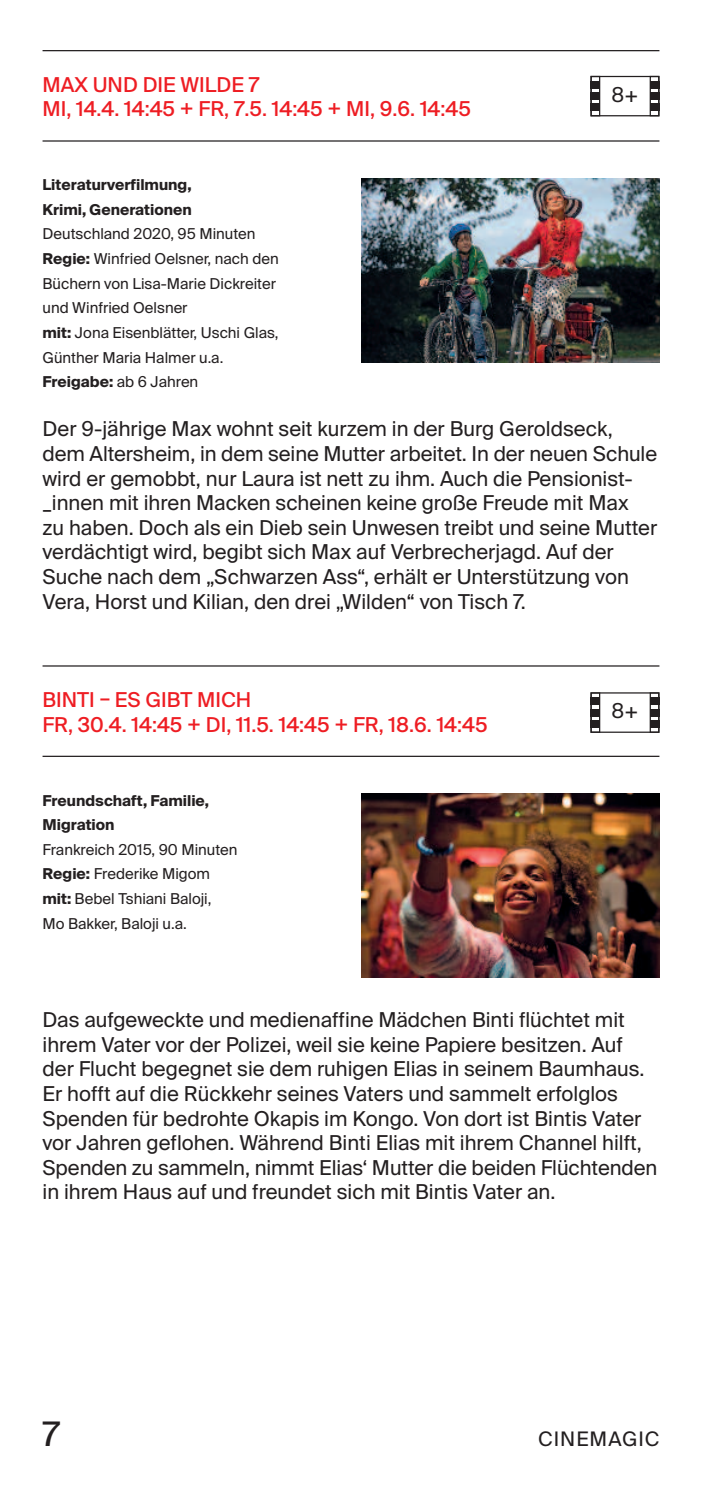
<style>
.page{position:relative;width:702px;height:1489px;background:#fff}
.page>*{position:absolute;margin:0;border:0;box-sizing:border-box;transform-origin:0 0}
.t1{font:33.75px "Suisse Intl";color:#231f20}
.t2{font:20.5px/24.5px "Suisse Intl";color:#231f20}
.t3{font:20.5px/24.5px "Suisse Intl";color:#ee1d23}
.t4{font:20.5px "Suisse Intl";color:#231f20}
.t5{font:20px "Suisse Intl";letter-spacing:.05em;color:#231f20}
.t6{font:15px/24.5px "Suisse Intl";color:#231f20}
.t7{font:700 15px/24.5px "Suisse Intl";color:#231f20}
.s1{font-weight:700}
</style>
<div class="page">
<hr style="left:43px;top:50px;width:616px;height:1px;background:#231f20">
<hr style="left:43px;top:140px;width:616px;height:2px;background:#231f20">
<hr style="left:43px;top:665px;width:616px;height:1px;background:#231f20">
<hr style="left:43px;top:755px;width:616px;height:2px;background:#231f20">
<img style="left:361px;top:178px;width:298px;height:184px">
<img style="left:361px;top:793px;width:298px;height:184px">
<div style="left:590px;top:81px;width:10px;height:8px;background:#231f20"></div>
<div style="left:590px;top:92px;width:10px;height:8px;background:#231f20"></div>
<div style="left:590px;top:104px;width:10px;height:7px;background:#231f20"></div>
<div style="left:590px;top:76px;width:10px;height:40px;border:1px solid #231f20"></div>
<div style="left:649px;top:76px;width:10px;height:40px;border:1px solid #231f20"></div>
<div style="left:590px;top:76px;width:69px;height:40px;border:1px solid #231f20"></div>
<div style="left:649px;top:81px;width:10px;height:8px;background:#231f20"></div>
<div style="left:649px;top:92px;width:10px;height:8px;background:#231f20"></div>
<div style="left:649px;top:104px;width:10px;height:7px;background:#231f20"></div>
<div style="left:590px;top:697px;width:10px;height:8px;background:#231f20"></div>
<div style="left:590px;top:709px;width:10px;height:7px;background:#231f20"></div>
<div style="left:590px;top:720px;width:10px;height:7px;background:#231f20"></div>
<div style="left:590px;top:692px;width:10px;height:40px;border:1px solid #231f20"></div>
<div style="left:649px;top:692px;width:10px;height:40px;border:1px solid #231f20"></div>
<div style="left:590px;top:692px;width:69px;height:40px;border:1px solid #231f20"></div>
<div style="left:649px;top:697px;width:10px;height:8px;background:#231f20"></div>
<div style="left:649px;top:709px;width:10px;height:7px;background:#231f20"></div>
<div style="left:649px;top:720px;width:10px;height:7px;background:#231f20"></div>
<p class="t3" style="left:43px;top:72px;width:430px">MAX UND DIE WILDE 7<br>MI, 14.4. 14:45 + FR, 7.5. 14:45 + MI, 9.6. 14:45</p>
<p class="t4" style="left:611px;top:87px;width:28px">8+</p>
<p class="t7" style="left:43px;top:173px;width:151px">Literaturverfilmung,<br>Krimi, Generationen</p>
<p class="t6" style="left:43px;top:222px;width:238px">Deutschland 2020, 95 Minuten<br><span class="s1">Regie:</span> Winfried Oelsner, nach den<br>Büchern von Lisa-Marie Dickreiter und Winfried Oelsner<br><span class="s1">mit:</span> Jona Eisenblätter, Uschi Glas,<br>Günther Maria Halmer u.a.<br><span class="s1">Freigabe:</span> ab 6 Jahren</p>
<p class="t2" style="left:43px;top:417px;width:616px">Der 9-jährige Max wohnt seit kurzem in der Burg Geroldseck, dem Altersheim, in dem seine Mutter arbeitet. In der neuen Schule wird er gemobbt, nur Laura ist nett zu ihm. Auch die Pensionist-_innen mit ihren Macken scheinen keine große Freude mit Max<br>zu haben. Doch als ein Dieb sein Unwesen treibt und seine Mutter verdächtigt wird, begibt sich Max auf Verbrecherjagd. Auf der Suche nach dem „Schwarzen Ass“, erhält er Unterstützung von Vera, Horst und Kilian, den drei „Wilden“ von Tisch 7.</p>
<p class="t3" style="left:43px;top:687px;width:446px">BINTI – ES GIBT MICH<br>FR, 30.4. 14:45 + DI, 11.5. 14:45 + FR, 18.6. 14:45</p>
<p class="t7" style="left:43px;top:788px;width:168px">Freundschaft, Familie,<br>Migration</p>
<p class="t6" style="left:43px;top:837px;width:196px">Frankreich 2015, 90 Minuten<br><span class="s1">Regie:</span> Frederike Migom <span class="s1">mit:</span> Bebel Tshiani Baloji,<br>Mo Bakker, Baloji u.a.</p>
<p class="t4" style="left:611px;top:703px;width:28px">8+</p>
<p class="t2" style="left:43px;top:1007px;width:616px">Das aufgeweckte und medienaffine Mädchen Binti flüchtet mit ihrem Vater vor der Polizei, weil sie keine Papiere besitzen. Auf der Flucht begegnet sie dem ruhigen Elias in seinem Baumhaus.<br>Er hofft auf die Rückkehr seines Vaters und sammelt erfolglos Spenden für bedrohte Okapis im Kongo. Von dort ist Bintis Vater vor Jahren geflohen. Während Binti Elias mit ihrem Channel hilft, Spenden zu sammeln, nimmt Elias‘ Mutter die beiden Flüchtenden in ihrem Haus auf und freundet sich mit Bintis Vater an.</p>
<h1 class="t1" style="left:43px;top:1414px;width:19px">7</h1>
<p class="t5" style="left:538px;top:1427px;width:123px">CINEMAGIC</p>
</div>
